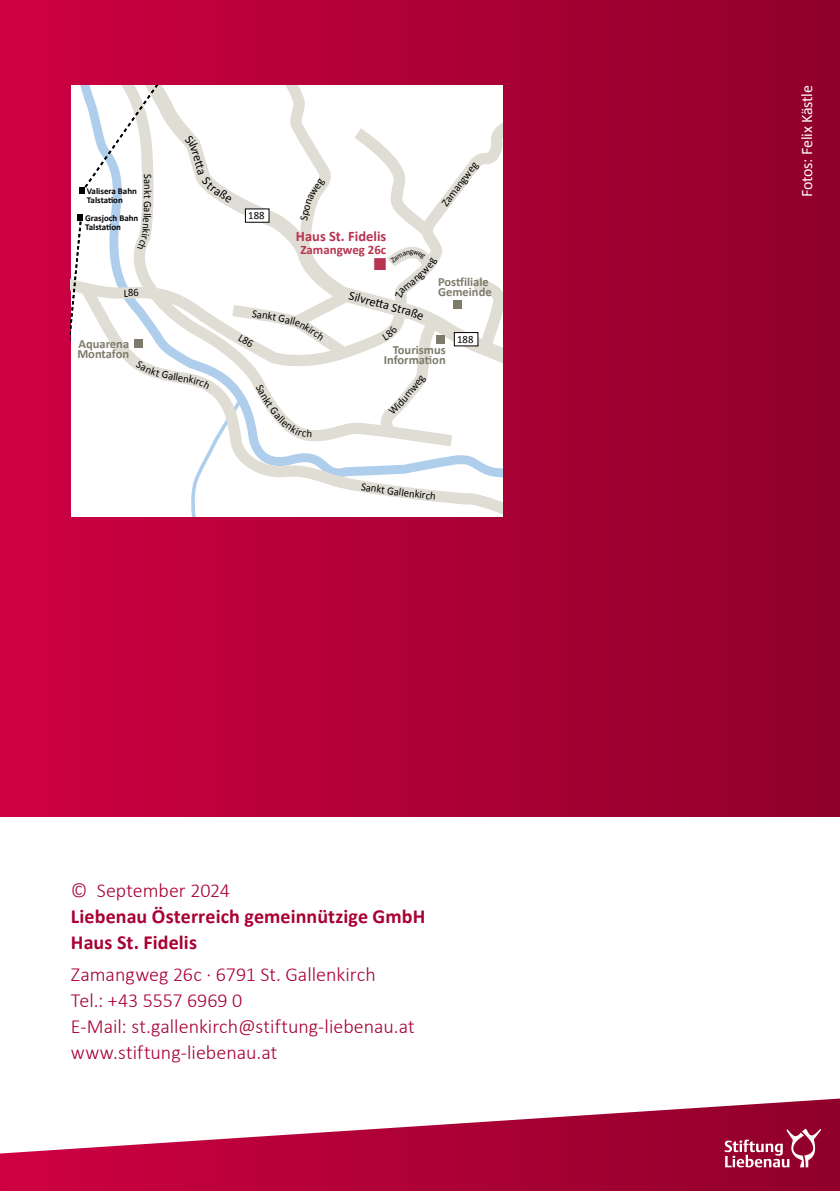
<style>
.page{position:relative;width:840px;height:1191px;background:#fff}
.page>*{position:absolute;margin:0;border:0;box-sizing:border-box;transform-origin:0 0}
.t1{font:300 20px/26px "Calibri";color:#a80034}
.t2{font:700 20px/26px "Calibri";letter-spacing:.005em;color:#a80034}
.t3{font:17.2px "Zapf Dingbats ITC";color:#b7334f}
.t4{font:16px "Calibri";letter-spacing:-.01em;color:#fff}
.t5{font:700 14.4px "Calibri";color:#b7334f}
.t6{font:700 12.8px "Calibri";color:#b7334f}
.t7{font:700 12.6px/10.8px "Calibri";color:#7e7b6a}
.t8{font:12.6px "Calibri";color:#000}
.t9{font:11px "Calibri";color:#000}
.t10{font:700 9px/9px "Calibri";color:#000}
</style>
<div class="page">
<div style="left:0;top:0;width:839px;height:816px;background:linear-gradient(to right,#ce0144,#8f012a)"></div>
<svg style="left:0;top:1098px;width:839px;height:93px"></svg>
<svg style="left:462px;top:85px;width:40px;height:185px"></svg>
<svg style="left:445px;top:85px;width:17px;height:192px"></svg>
<svg style="left:445px;top:277px;width:57px;height:239px"></svg>
<svg style="left:461px;top:270px;width:41px;height:91px"></svg>
<div style="left:452px;top:300px;width:9px;height:9px;background:#7e7b6a"></div>
<div style="left:454px;top:332px;width:23px;height:14px;background:#fff"></div>
<div style="left:453px;top:332px;width:25px;height:14px;border:1px solid #000"></div>
<svg style="left:724px;top:1128px;width:96px;height:39px"></svg>
<svg style="left:71px;top:85px;width:374px;height:431px"></svg>
<p class="t9" style="left:155px;top:184px;width:12px;rotate:90deg">nk</p>
<p class="t10" style="left:87px;top:186px;width:52px">Valisera Bahn<br>Talstation</p>
<p class="t10" style="left:85px;top:213px;width:55px">Grasjoch Bahn<br>Talstation</p>
<p class="t8" style="left:202px;top:143px;width:30px;rotate:73deg">vrett</p>
<p class="t7" style="left:77px;top:338px;width:53px">Aquarena<br>Montafon</p>
<p class="t9" style="left:248px;top:208px;width:18px">188</p>
<p class="t5" style="left:296px;top:227px;width:92px">Haus St. Fidelis</p>
<p class="t6" style="left:300px;top:241px;width:87px">Zamangweg 26c</p>
<p class="t3" style="left:374px;top:256px;width:14px">■</p>
<p class="t8" style="left:351px;top:287px;width:66px;rotate:15deg">Silvretta St a</p>
<p class="t9" style="left:438px;top:201px;width:54px;rotate:-53deg">Zamangweg</p>
<p class="t7" style="left:438px;top:276px;width:55px">Postfiliale<br>Gemeinde</p>
<p class="t9" style="left:457px;top:332px;width:18px">188</p>
<p class="t7" style="left:383px;top:344px;width:63px;text-align:right">Tourismus<br>Information</p>
<p class="t9" style="left:377px;top:482px;width:24px;rotate:8deg">kt Ga</p>
<p class="t9" style="left:399px;top:485px;width:25px;rotate:7deg">llenki</p>
<p class="t1" style="left:71px;top:876px;width:160px">© September 2024</p>
<p class="t2" style="left:71px;top:903px;width:356px">Liebenau Österreich gemeinnützige GmbH<br>Haus St. Fidelis</p>
<p class="t1" style="left:71px;top:960px;width:345px">Zamangweg 26c · 6791 St. Gallenkirch<br>Tel.: +43 5557 6969 0<br>E-Mail: st.gallenkirch@stiftung-liebenau.at www.stiftung-liebenau.at</p>
<p class="t4" style="left:796px;top:197px;width:114px;rotate:-90deg">Fotos: Felix Kästle</p>
</div>
